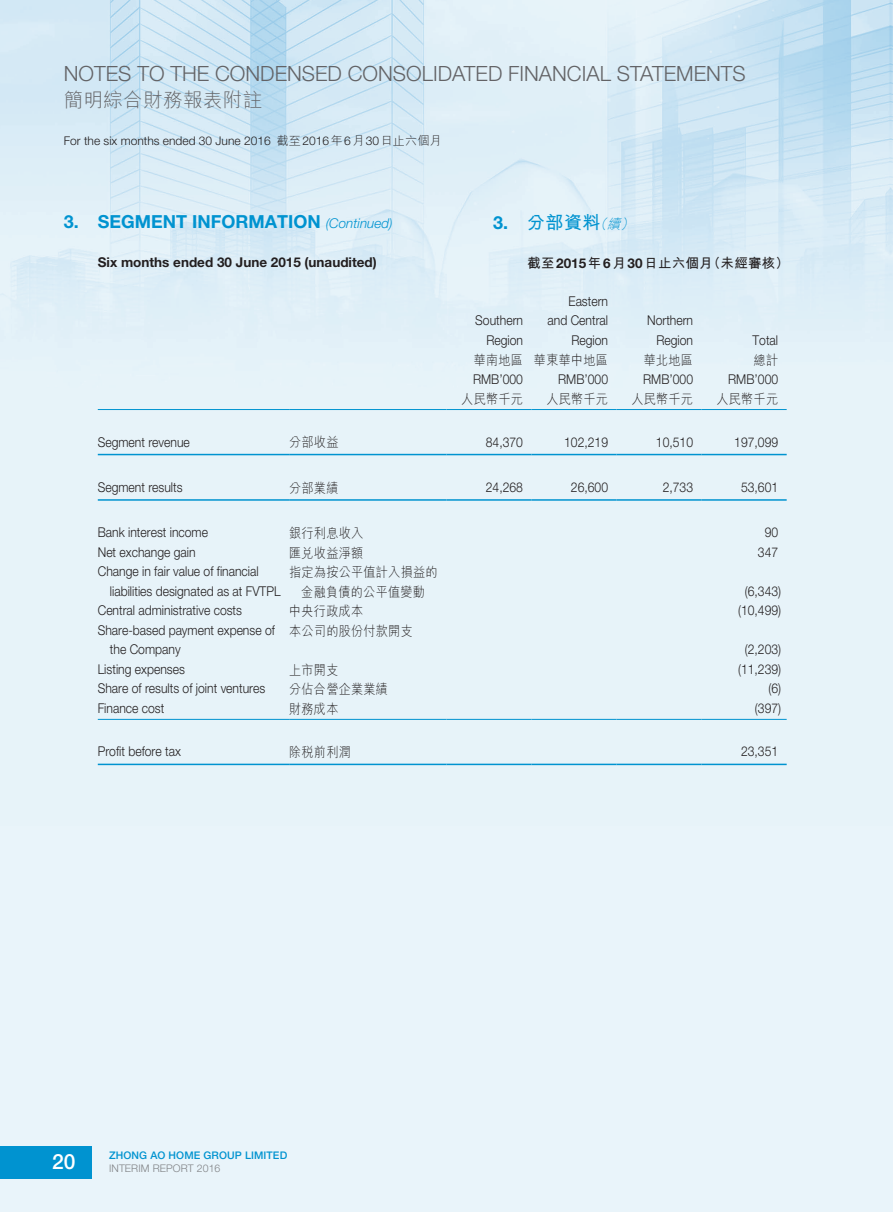
<style>
.page{position:relative;width:893px;height:1212px;background:#e9f4fa}
.page>*{position:absolute;margin:0;border:0;box-sizing:border-box;transform-origin:0 0}
.t1{font:300 21px "Helvetica Neue LT Std";color:#636366}
.t2{font:500 21px "Helvetica Neue LT Std";color:#fff}
.t3{font:300 19.5px "M Hei HK";letter-spacing:.02em;color:#636366}
._01_H1_E{font:700 18px "Helvetica Neue LT Std";color:#0093d0}
._001_H1_C{font:700 18px "M Hei HK";color:#0093d0}
._50_Table_txt{font:300 13.5px "Helvetica Neue LT Std";color:#231f20;scale:.9 1}
._50_Table_txt-2{font:300 13.5px "M Hei HK";letter-spacing:.02em;color:#231f20;scale:.9 1}
._00_txt_E{font:700 13.5px "Helvetica Neue LT Std";color:#231f20}
._000_txt_C{font:700 13.5px "M Hei HK";letter-spacing:.02em;color:#231f20}
.t4{font:300 12px "Helvetica Neue LT Std";color:#231f20}
.t5{font:500 10.5px "Helvetica Neue LT Std";letter-spacing:.01em;color:#0093d0}
.t6{font:300 10.5px "Helvetica Neue LT Std";letter-spacing:.01em;color:#808285}
.s1{font-family:"M Hei HK"}
.s2{font-weight:300;font-style:italic;font-size:13.5px}
.s3{font-family:"Helvetica Neue LT Std"}
</style>
<div class="page">
<img style="left:0;top:0;width:893px;height:766px">
<div style="left:0;top:1146px;width:91px;height:33px;background:#0093d0"></div>
<hr style="left:98px;top:409px;width:191px;height:1px;background:#0093d0">
<hr style="left:289px;top:409px;width:157px;height:1px;background:#0093d0">
<hr style="left:446px;top:409px;width:85px;height:1px;background:#0093d0">
<hr style="left:531px;top:409px;width:86px;height:1px;background:#0093d0">
<hr style="left:617px;top:409px;width:85px;height:1px;background:#0093d0">
<hr style="left:702px;top:409px;width:85px;height:1px;background:#0093d0">
<hr style="left:98px;top:454px;width:191px;height:1px;background:#0093d0">
<hr style="left:289px;top:454px;width:157px;height:1px;background:#0093d0">
<hr style="left:446px;top:454px;width:85px;height:1px;background:#0093d0">
<hr style="left:531px;top:454px;width:86px;height:1px;background:#0093d0">
<hr style="left:617px;top:454px;width:85px;height:1px;background:#0093d0">
<hr style="left:702px;top:454px;width:85px;height:1px;background:#0093d0">
<hr style="left:98px;top:499px;width:191px;height:2px;background:#0093d0">
<hr style="left:289px;top:499px;width:157px;height:2px;background:#0093d0">
<hr style="left:446px;top:499px;width:85px;height:2px;background:#0093d0">
<hr style="left:531px;top:499px;width:86px;height:2px;background:#0093d0">
<hr style="left:617px;top:499px;width:85px;height:2px;background:#0093d0">
<hr style="left:702px;top:499px;width:85px;height:2px;background:#0093d0">
<hr style="left:98px;top:719px;width:191px;height:1px;background:#0093d0">
<hr style="left:289px;top:719px;width:157px;height:1px;background:#0093d0">
<hr style="left:446px;top:719px;width:85px;height:1px;background:#0093d0">
<hr style="left:531px;top:719px;width:86px;height:1px;background:#0093d0">
<hr style="left:617px;top:719px;width:85px;height:1px;background:#0093d0">
<hr style="left:702px;top:719px;width:85px;height:1px;background:#0093d0">
<hr style="left:98px;top:764px;width:191px;height:1px;background:#0093d0">
<hr style="left:289px;top:764px;width:157px;height:1px;background:#0093d0">
<hr style="left:446px;top:764px;width:85px;height:1px;background:#0093d0">
<hr style="left:531px;top:764px;width:86px;height:1px;background:#0093d0">
<hr style="left:617px;top:764px;width:85px;height:1px;background:#0093d0">
<hr style="left:702px;top:764px;width:85px;height:1px;background:#0093d0">
<h1 class="t1" style="left:64px;top:61px;width:683px">NOTES TO THE CONDENSED CONSOLIDATED FINANCIAL STATEMENTS</h1>
<h2 class="t3" style="left:64px;top:90px;width:200px">簡明綜合財務報表附註</h2>
<p class="t4" style="left:64px;top:133px;width:379px">For the six months ended 30 June 2016 <span class="s1">截至</span>2016<span class="s1">年</span>6<span class="s1">月</span>30<span class="s1">日止六個月</span></p>
<p class="_01_H1_E" style="left:64px;top:210px;width:330px">3. SEGMENT INFORMATION <span class="s2">(Continued)</span></p>
<p class="_00_txt_E" style="left:98px;top:253px;width:281px">Six months ended 30 June 2015 (unaudited)</p>
<p class="_001_H1_C" style="left:493px;top:209px;width:145px"><span class="s3">3.</span> 分部資料<span class="s2">（續）</span></p>
<p class="_000_txt_C" style="left:527px;top:253px;width:263px">截至<span class="s3">2015</span>年<span class="s3">6</span>月<span class="s3">30</span>日止六個月（未經審核）</p>
<p class="_50_Table_txt" style="left:475px;top:312px;width:55px">Southern</p>
<p class="_50_Table_txt" style="left:486px;top:331px;width:42px">Region</p>
<p class="_50_Table_txt" style="left:568px;top:292px;width:46px">Eastern</p>
<p class="_50_Table_txt" style="left:547px;top:312px;width:69px">and Central</p>
<p class="_50_Table_txt" style="left:571px;top:331px;width:42px">Region</p>
<p class="_50_Table_txt" style="left:647px;top:312px;width:53px">Northern</p>
<p class="_50_Table_txt" style="left:656px;top:331px;width:42px">Region</p>
<p class="_50_Table_txt" style="left:752px;top:331px;width:30px">Total</p>
<p class="_50_Table_txt-2" style="left:474px;top:353px;width:56px">華南地區</p>
<p class="_50_Table_txt-2" style="left:534px;top:353px;width:84px">華東華中地區</p>
<p class="_50_Table_txt-2" style="left:644px;top:353px;width:56px">華北地區</p>
<p class="_50_Table_txt-2" style="left:754px;top:353px;width:29px">總計</p>
<p class="_50_Table_txt" style="left:473px;top:370px;width:57px">RMB’000</p>
<p class="_50_Table_txt" style="left:558px;top:370px;width:57px">RMB’000</p>
<p class="_50_Table_txt" style="left:643px;top:370px;width:57px">RMB’000</p>
<p class="_50_Table_txt" style="left:728px;top:370px;width:57px">RMB’000</p>
<p class="_50_Table_txt-2" style="left:461px;top:392px;width:70px">人民幣千元</p>
<p class="_50_Table_txt-2" style="left:546px;top:392px;width:70px">人民幣千元</p>
<p class="_50_Table_txt-2" style="left:631px;top:392px;width:70px">人民幣千元</p>
<p class="_50_Table_txt-2" style="left:716px;top:392px;width:70px">人民幣千元</p>
<p class="_50_Table_txt" style="left:98px;top:433px;width:104px">Segment revenue</p>
<p class="_50_Table_txt-2" style="left:289px;top:435px;width:56px">分部收益</p>
<p class="_50_Table_txt" style="left:486px;top:433px;width:43px">84,370</p>
<p class="_50_Table_txt" style="left:564px;top:433px;width:50px">102,219</p>
<p class="_50_Table_txt" style="left:656px;top:433px;width:43px">10,510</p>
<p class="_50_Table_txt" style="left:734px;top:433px;width:50px">197,099</p>
<p class="_50_Table_txt" style="left:98px;top:479px;width:96px">Segment results</p>
<p class="_50_Table_txt-2" style="left:289px;top:481px;width:56px">分部業績</p>
<p class="_50_Table_txt" style="left:486px;top:479px;width:43px">24,268</p>
<p class="_50_Table_txt" style="left:571px;top:479px;width:43px">26,600</p>
<p class="_50_Table_txt" style="left:663px;top:479px;width:35px">2,733</p>
<p class="_50_Table_txt" style="left:741px;top:479px;width:43px">53,601</p>
<p class="_50_Table_txt" style="left:98px;top:524px;width:124px">Bank interest income</p>
<p class="_50_Table_txt-2" style="left:289px;top:526px;width:84px">銀行利息收入</p>
<p class="_50_Table_txt" style="left:765px;top:524px;width:17px">90</p>
<p class="_50_Table_txt" style="left:98px;top:544px;width:110px">Net exchange gain</p>
<p class="_50_Table_txt-2" style="left:289px;top:546px;width:84px">匯兌收益淨額</p>
<p class="_50_Table_txt" style="left:758px;top:544px;width:24px">347</p>
<p class="_50_Table_txt" style="left:98px;top:563px;width:180px">Change in fair value of financial</p>
<p class="_50_Table_txt" style="left:110px;top:583px;width:191px">liabilities designated as at FVTPL</p>
<p class="_50_Table_txt-2" style="left:289px;top:565px;width:166px">指定為按公平值計入損益的</p>
<p class="_50_Table_txt-2" style="left:301px;top:585px;width:139px">金融負債的公平值變動</p>
<p class="_50_Table_txt" style="left:745px;top:583px;width:42px">(6,343)</p>
<p class="_50_Table_txt" style="left:98px;top:602px;width:162px">Central administrative costs</p>
<p class="_50_Table_txt-2" style="left:289px;top:604px;width:84px">中央行政成本</p>
<p class="_50_Table_txt" style="left:738px;top:602px;width:49px">(10,499)</p>
<p class="_50_Table_txt" style="left:98px;top:622px;width:198px">Share-based payment expense of</p>
<p class="_50_Table_txt" style="left:110px;top:641px;width:80px">the Company</p>
<p class="_50_Table_txt-2" style="left:289px;top:624px;width:139px">本公司的股份付款開支</p>
<p class="_50_Table_txt" style="left:745px;top:641px;width:42px">(2,203)</p>
<p class="_50_Table_txt" style="left:98px;top:661px;width:98px">Listing expenses</p>
<p class="_50_Table_txt-2" style="left:289px;top:663px;width:56px">上市開支</p>
<p class="_50_Table_txt" style="left:738px;top:661px;width:49px">(11,239)</p>
<p class="_50_Table_txt" style="left:98px;top:680px;width:188px">Share of results of joint ventures</p>
<p class="_50_Table_txt-2" style="left:289px;top:682px;width:111px">分佔合營企業業績</p>
<p class="_50_Table_txt" style="left:768px;top:680px;width:16px">(6)</p>
<p class="_50_Table_txt" style="left:98px;top:700px;width:76px">Finance cost</p>
<p class="_50_Table_txt-2" style="left:289px;top:702px;width:56px">財務成本</p>
<p class="_50_Table_txt" style="left:755px;top:700px;width:31px">(397)</p>
<p class="_50_Table_txt" style="left:98px;top:743px;width:94px">Profit before tax</p>
<p class="_50_Table_txt-2" style="left:289px;top:745px;width:70px">除稅前利潤</p>
<p class="_50_Table_txt" style="left:741px;top:743px;width:43px">23,351</p>
<p class="t5" style="left:109px;top:1149px;width:180px">ZHONG AO HOME GROUP LIMITED</p>
<h1 class="t2" style="left:52px;top:1149px;width:25px">20</h1>
<p class="t6" style="left:109px;top:1162px;width:113px">INTERIM REPORT 2016</p>
</div>
